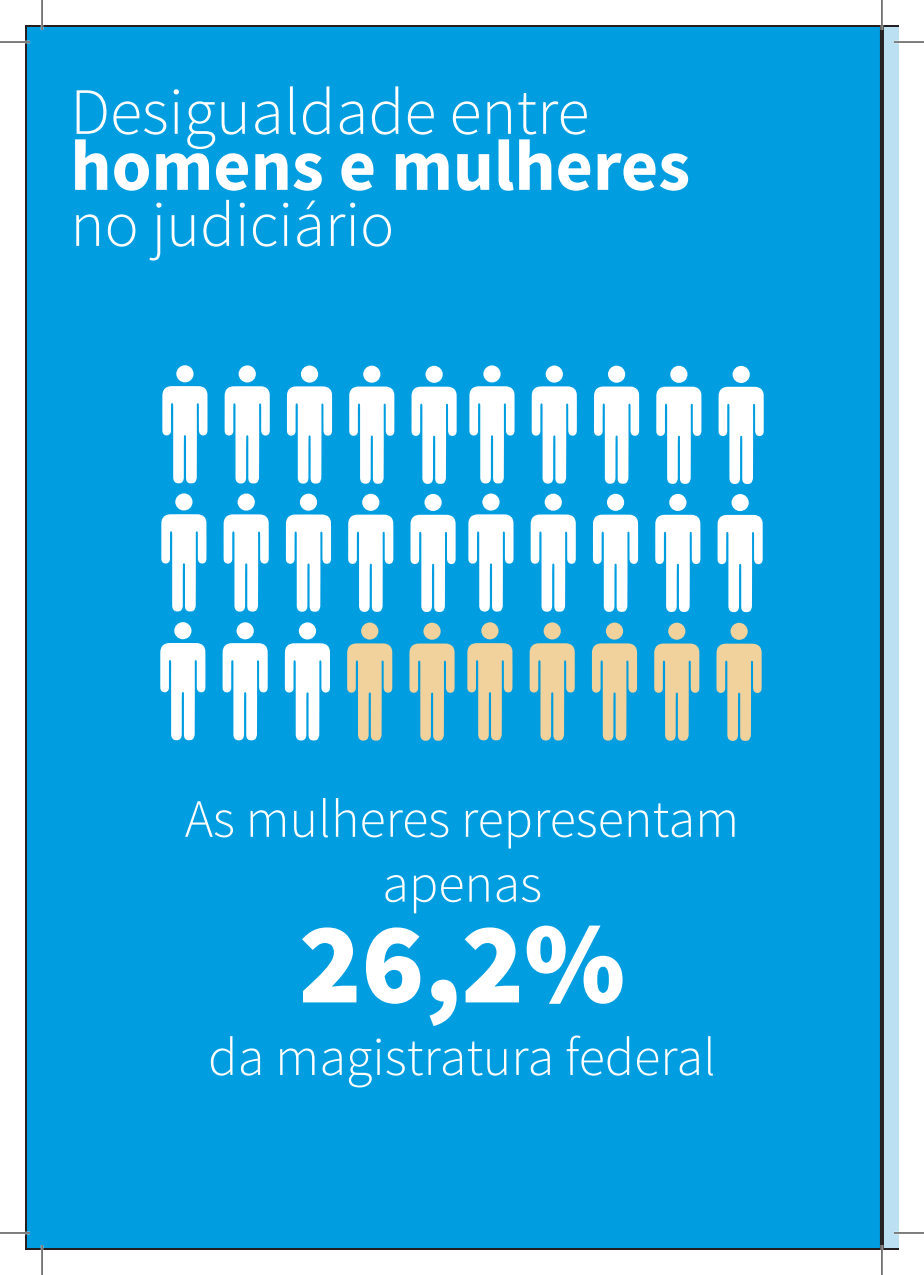
<style>
.page{position:relative;width:924px;height:1275px;background:#fff}
.page>*{position:absolute;margin:0;border:0;box-sizing:border-box;transform-origin:0 0}
.t1{font:900 116px "Source Sans Pro";color:#fff}
.t2{font:700 72px "Source Sans Pro";color:#fff}
.t3{font:300 66px "Source Sans Pro";color:#fff}
.t4{font:300 64px "Source Sans Pro";color:#fff}
.t5{font:300 54px "Source Sans Pro";color:#fff}
</style>
<div class="page">
<div style="left:26px;top:26px;width:854px;height:1223px;background:#009ee1"></div>
<svg style="left:881px;top:25px;width:17px;height:1225px;background:#9fbecc"></svg>
<svg style="left:162px;top:386px;width:45px;height:97px"></svg>
<div style="left:176px;top:365px;width:17px;height:17px;background:#fff;border-radius:50%"></div>
<svg style="left:224px;top:386px;width:46px;height:98px"></svg>
<div style="left:238px;top:365px;width:18px;height:17px;background:#fff;border-radius:50%"></div>
<svg style="left:287px;top:386px;width:45px;height:98px"></svg>
<div style="left:301px;top:365px;width:17px;height:18px;background:#fff;border-radius:50%"></div>
<svg style="left:349px;top:386px;width:45px;height:98px"></svg>
<div style="left:363px;top:366px;width:17px;height:17px;background:#fff;border-radius:50%"></div>
<svg style="left:411px;top:386px;width:45px;height:98px"></svg>
<div style="left:425px;top:366px;width:17px;height:17px;background:#fff;border-radius:50%"></div>
<svg style="left:469px;top:386px;width:45px;height:98px"></svg>
<div style="left:483px;top:365px;width:17px;height:17px;background:#fff;border-radius:50%"></div>
<svg style="left:531px;top:386px;width:45px;height:98px"></svg>
<div style="left:545px;top:365px;width:17px;height:18px;background:#fff;border-radius:50%"></div>
<svg style="left:594px;top:386px;width:45px;height:98px"></svg>
<div style="left:607px;top:366px;width:18px;height:17px;background:#fff;border-radius:50%"></div>
<svg style="left:656px;top:386px;width:45px;height:98px"></svg>
<div style="left:670px;top:366px;width:17px;height:17px;background:#fff;border-radius:50%"></div>
<svg style="left:718px;top:387px;width:45px;height:97px"></svg>
<div style="left:732px;top:366px;width:17px;height:17px;background:#fff;border-radius:50%"></div>
<svg style="left:160px;top:643px;width:45px;height:97px"></svg>
<div style="left:174px;top:622px;width:17px;height:17px;background:#fff;border-radius:50%"></div>
<svg style="left:222px;top:643px;width:45px;height:97px"></svg>
<div style="left:236px;top:622px;width:18px;height:17px;background:#fff;border-radius:50%"></div>
<svg style="left:285px;top:643px;width:45px;height:97px"></svg>
<div style="left:299px;top:622px;width:17px;height:17px;background:#fff;border-radius:50%"></div>
<svg style="left:347px;top:643px;width:45px;height:98px"></svg>
<div style="left:361px;top:622px;width:17px;height:17px;background:#f1d19c;border-radius:50%"></div>
<svg style="left:409px;top:643px;width:45px;height:98px"></svg>
<div style="left:423px;top:622px;width:17px;height:18px;background:#f1d19c;border-radius:50%"></div>
<svg style="left:467px;top:643px;width:45px;height:97px"></svg>
<div style="left:481px;top:622px;width:17px;height:17px;background:#f1d19c;border-radius:50%"></div>
<svg style="left:529px;top:643px;width:45px;height:97px"></svg>
<div style="left:543px;top:622px;width:17px;height:17px;background:#f1d19c;border-radius:50%"></div>
<svg style="left:591px;top:643px;width:45px;height:98px"></svg>
<div style="left:605px;top:622px;width:18px;height:17px;background:#f1d19c;border-radius:50%"></div>
<svg style="left:654px;top:643px;width:45px;height:98px"></svg>
<div style="left:668px;top:622px;width:17px;height:18px;background:#f1d19c;border-radius:50%"></div>
<svg style="left:716px;top:643px;width:45px;height:98px"></svg>
<div style="left:730px;top:623px;width:17px;height:17px;background:#f1d19c;border-radius:50%"></div>
<svg style="left:161px;top:514px;width:45px;height:97px"></svg>
<div style="left:175px;top:493px;width:17px;height:17px;background:#fff;border-radius:50%"></div>
<svg style="left:223px;top:514px;width:45px;height:98px"></svg>
<div style="left:237px;top:493px;width:18px;height:17px;background:#fff;border-radius:50%"></div>
<svg style="left:286px;top:514px;width:45px;height:98px"></svg>
<div style="left:300px;top:493px;width:17px;height:18px;background:#fff;border-radius:50%"></div>
<svg style="left:348px;top:514px;width:45px;height:98px"></svg>
<div style="left:362px;top:494px;width:17px;height:17px;background:#fff;border-radius:50%"></div>
<svg style="left:410px;top:515px;width:45px;height:97px"></svg>
<div style="left:424px;top:494px;width:17px;height:17px;background:#fff;border-radius:50%"></div>
<svg style="left:468px;top:514px;width:45px;height:98px"></svg>
<div style="left:482px;top:493px;width:17px;height:17px;background:#fff;border-radius:50%"></div>
<svg style="left:530px;top:514px;width:45px;height:98px"></svg>
<div style="left:544px;top:493px;width:17px;height:18px;background:#fff;border-radius:50%"></div>
<svg style="left:592px;top:514px;width:45px;height:98px"></svg>
<div style="left:606px;top:494px;width:18px;height:17px;background:#fff;border-radius:50%"></div>
<svg style="left:655px;top:515px;width:45px;height:97px"></svg>
<div style="left:669px;top:494px;width:17px;height:17px;background:#fff;border-radius:50%"></div>
<svg style="left:717px;top:515px;width:45px;height:97px"></svg>
<div style="left:731px;top:494px;width:17px;height:17px;background:#fff;border-radius:50%"></div>
<hr style="left:0;top:41px;width:30px;height:2px;background:#fff">
<hr style="left:893px;top:41px;width:30px;height:2px;background:#fff">
<hr style="left:0;top:1231px;width:30px;height:3px;background:#fff">
<hr style="left:893px;top:1231px;width:30px;height:3px;background:#fff">
<hr style="left:41px;top:0;width:2px;height:30px;background:#fff">
<hr style="left:41px;top:1245px;width:2px;height:30px;background:#fff">
<hr style="left:0;top:42px;width:30px;height:1px;background:#000">
<hr style="left:893px;top:42px;width:30px;height:1px;background:#000">
<hr style="left:0;top:1232px;width:30px;height:1px;background:#000">
<hr style="left:893px;top:1232px;width:30px;height:1px;background:#000">
<hr style="left:42px;top:0;width:1px;height:30px;background:#000">
<hr style="left:42px;top:1245px;width:1px;height:30px;background:#000">
<hr style="left:881px;top:0;width:1px;height:30px;background:#000">
<hr style="left:881px;top:1245px;width:1px;height:30px;background:#000">
<p class="t3" style="left:70px;top:72px;width:520px">Desigualdade entre</p>
<p class="t2" style="left:70px;top:120px;width:621px">homens e mulheres</p>
<p class="t4" style="left:70px;top:186px;width:325px">no judiciário</p>
<p class="t5" style="left:185px;top:786px;width:555px">As mulheres representam</p>
<p class="t5" style="left:382px;top:851px;width:161px">apenas</p>
<p class="t1" style="left:299px;top:888px;width:327px">26,2%</p>
<p class="t5" style="left:208px;top:1024px;width:509px">da magistratura federal</p>
</div>
